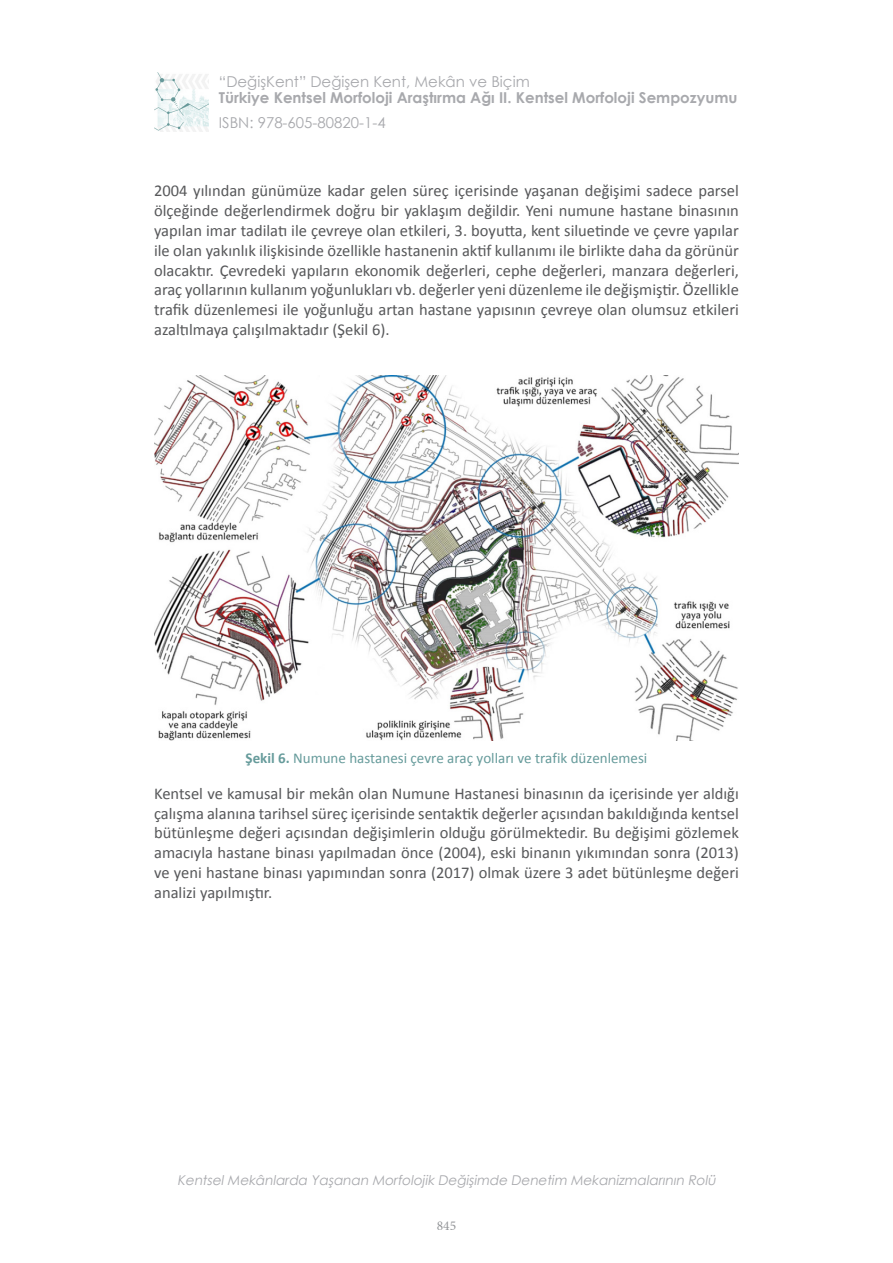
<style>
.page{position:relative;width:893px;height:1263px;background:#fff}
.page>*{position:absolute;margin:0;border:0;box-sizing:border-box;transform-origin:0 0}
.t1{font:16.5px/19.8px "Calibri";color:#57585a;text-align:justify}
.t2{font:700 15px "Century Gothic";color:#a8a9ad}
.t3{font:15px "Century Gothic";color:#a8a9ad}
.t4{font:15px "Calibri";color:#669b9b}
.t5{font:italic 13.5px "Century Gothic";color:#a8a9ad}
.t6{font:13.5px "Minion Pro";color:#939598}
.s1{font-weight:700}
</style>
<div class="page">
<img style="left:154px;top:72px;width:54px;height:59px">
<img style="left:154px;top:375px;width:585px;height:365px">
<p class="t3" style="left:219px;top:72px;width:312px">“DeğişKent” Değişen Kent, Mekân ve Biçim</p>
<p class="t2" style="left:219px;top:92px;width:520px">Türkiye Kentsel Morfoloji Araştırma Ağı II. Kentsel Morfoloji Sempozyumu</p>
<p class="t3" style="left:219px;top:113px;width:168px">ISBN: 978-605-80820-1-4</p>
<p class="t1" style="left:154px;top:182px;width:586px">2004 yılından günümüze kadar gelen süreç içerisinde yaşanan değişimi sadece parsel ölçeğinde değerlendirmek doğru bir yaklaşım değildir. Yeni numune hastane binasının yapılan imar tadilatı ile çevreye olan etkileri, 3. boyutta, kent siluetinde ve çevre yapılar ile olan yakınlık ilişkisinde özellikle hastanenin aktif kullanımı ile birlikte daha da görünür olacaktır. Çevredeki yapıların ekonomik değerleri, cephe değerleri, manzara değerleri, araç yollarının kullanım yoğunlukları vb. değerler yeni düzenleme ile değişmiştir. Özellikle trafik düzenlemesi ile yoğunluğu artan hastane yapısının çevreye olan olumsuz etkileri azaltılmaya çalışılmaktadır (Şekil 6).</p>
<p class="t4" style="left:246px;top:751px;width:403px"><span class="s1">Şekil 6.</span> Numune hastanesi çevre araç yolları ve trafik düzenlemesi</p>
<p class="t1" style="left:154px;top:785px;width:586px">Kentsel ve kamusal bir mekân olan Numune Hastanesi binasının da içerisinde yer aldığı çalışma alanına tarihsel süreç içerisinde sentaktik değerler açısından bakıldığında kentsel bütünleşme değeri açısından değişimlerin olduğu görülmektedir. Bu değişimi gözlemek amacıyla hastane binası yapılmadan önce (2004), eski binanın yıkımından sonra (2013) ve yeni hastane binası yapımından sonra (2017) olmak üzere 3 adet bütünleşme değeri analizi yapılmıştır.</p>
<p class="t5" style="left:177px;top:1172px;width:542px">Kentsel Mekânlarda Yaşanan Morfolojik Değişimde Denetim Mekanizmalarının Rolü</p>
<p class="t6" style="left:437px;top:1216px;width:21px">845</p>
</div>
